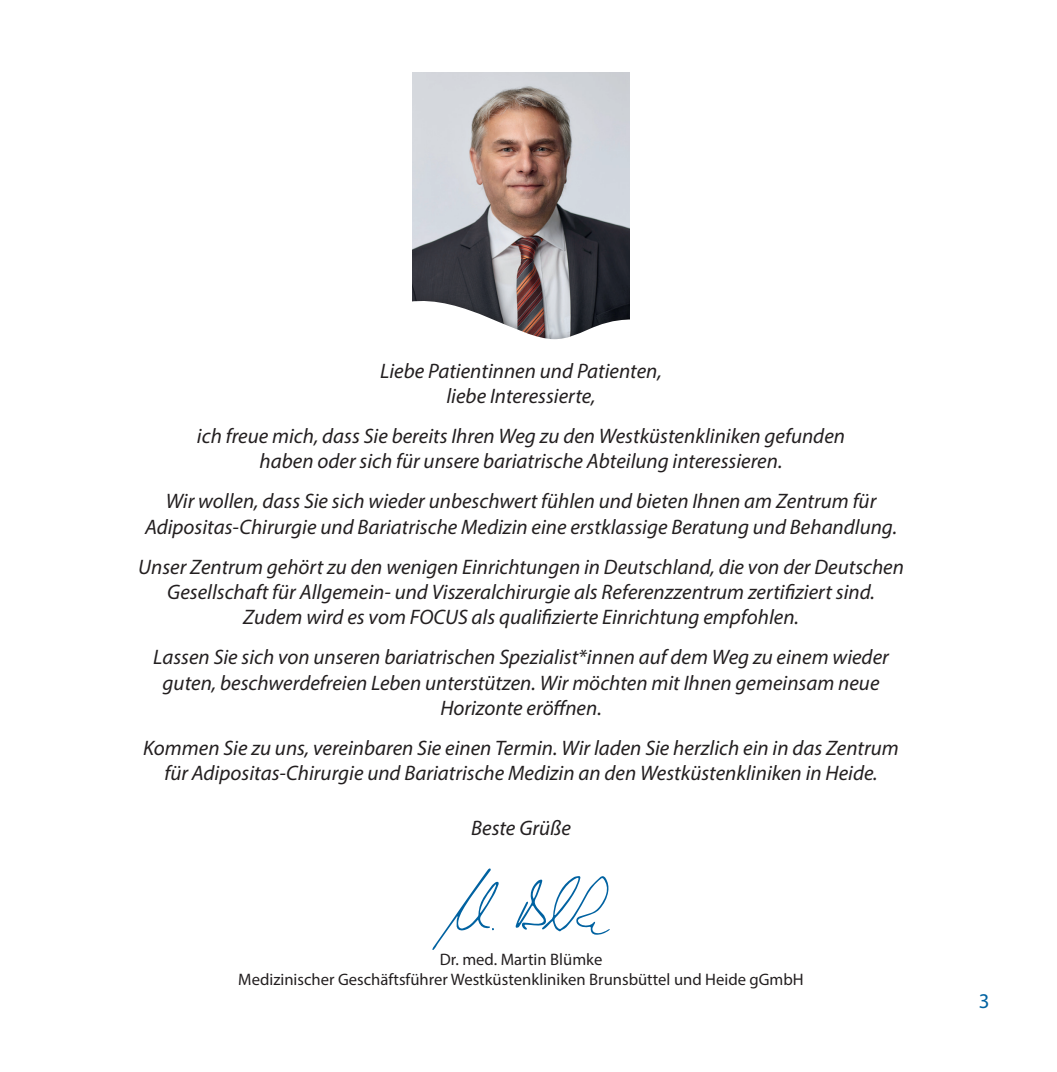
<style>
.page{position:relative;width:1057px;height:1072px;background:#fff}
.page>*{position:absolute;margin:0;border:0;box-sizing:border-box;transform-origin:0 0}
.t1{font:italic 21px/25.2px "Myriad Pro";color:#231f20;text-align:center}
.t2{font:21px "Myriad Pro";color:#0062a1}
.t3{font:16.62px/19.9px "Myriad Pro";color:#231f20;text-align:center}
</style>
<div class="page">
<img style="left:413px;top:73px;width:216px;height:219px">
<svg style="left:432px;top:868px;width:178px;height:81px"></svg>
<svg style="left:413px;top:292px;width:216px;height:48px"></svg>
<p class="t1" style="left:380px;top:358px;width:283px">Liebe Patientinnen und Patienten, liebe Interessierte,</p>
<p class="t1" style="left:197px;top:423px;width:649px">ich freue mich, dass Sie bereits Ihren Weg zu den Westküstenkliniken gefunden haben oder sich für unsere bariatrische Abteilung interessieren.</p>
<p class="t1" style="left:145px;top:488px;width:753px">Wir wollen, dass Sie sich wieder unbeschwert fühlen und bieten Ihnen am Zentrum für<br>Adipositas-Chirurgie und Bariatrische Medizin eine erstklassige Beratung und Behandlung.</p>
<p class="t1" style="left:138px;top:554px;width:767px">Unser Zentrum gehört zu den wenigen Einrichtungen in Deutschland, die von der Deutschen<br>Gesellschaft für Allgemein- und Viszeralchirurgie als Referenzzentrum zertifiziert sind.<br>Zudem wird es vom FOCUS als qualifizierte Einrichtung empfohlen.</p>
<p class="t1" style="left:153px;top:644px;width:737px">Lassen Sie sich von unseren bariatrischen Spezialist*innen auf dem Weg zu einem wieder guten, beschwerdefreien Leben unterstützen. Wir möchten mit Ihnen gemeinsam neue<br>Horizonte eröffnen.</p>
<p class="t1" style="left:143px;top:735px;width:757px">Kommen Sie zu uns, vereinbaren Sie einen Termin. Wir laden Sie herzlich ein in das Zentrum für Adipositas-Chirurgie und Bariatrische Medizin an den Westküstenkliniken in Heide.</p>
<p class="t1" style="left:471px;top:815px;width:101px">Beste Grüße</p>
<p class="t3" style="left:238px;top:949px;width:567px">Dr. med. Martin Blümke<br>Medizinischer Geschäftsführer Westküstenkliniken Brunsbüttel und Heide gGmbH</p>
<p class="t2" style="left:979px;top:988px;width:12px">3</p>
</div>
